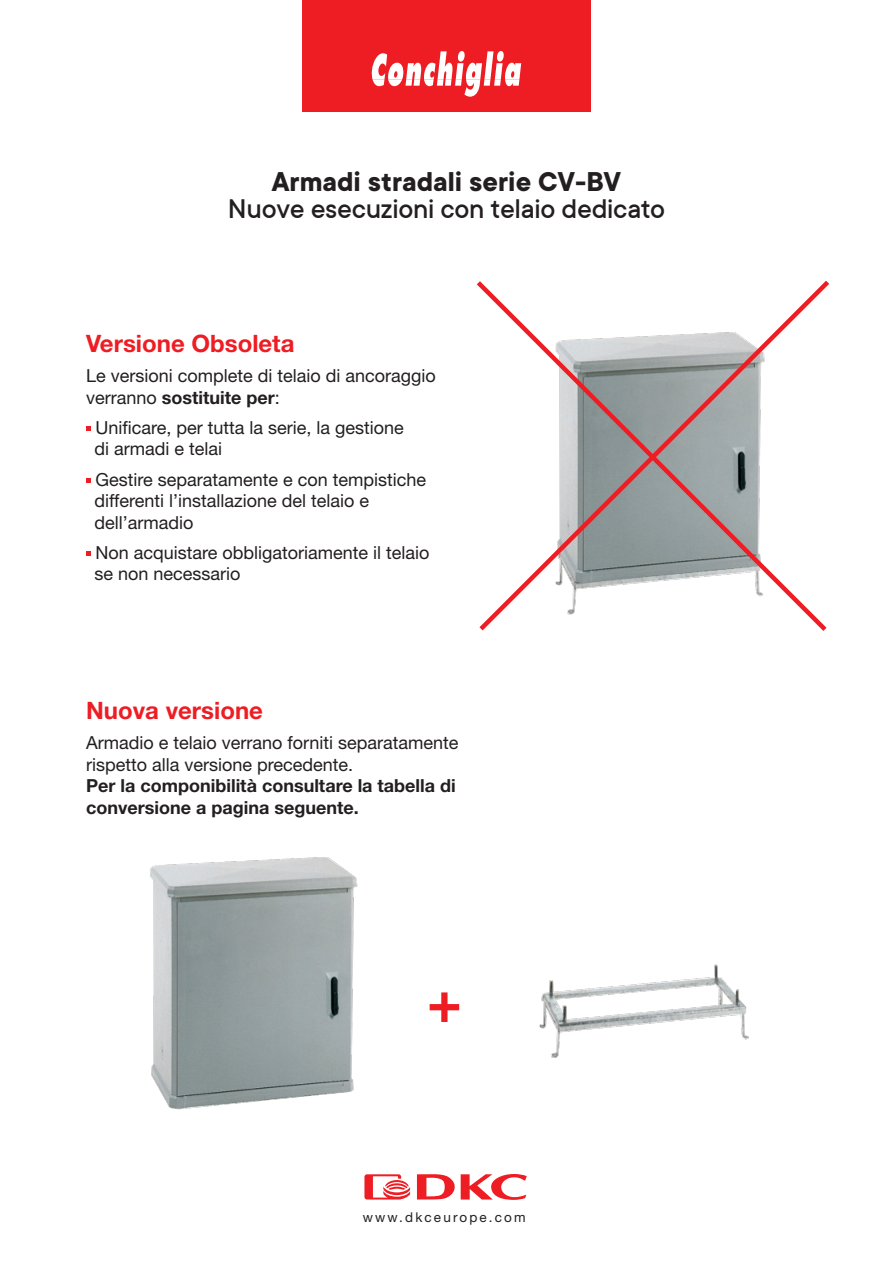
<style>
.page{position:relative;width:893px;height:1263px;background:#fff}
.page>*{position:absolute;margin:0;border:0;box-sizing:border-box;transform-origin:0 0}
.t1{font:700 58.5px "Helvetica Neue LT Std";color:#ee1d23}
.t2{font:500 30px "TT Commons";letter-spacing:-.01em;color:#231f20}
.t3{font:700 30px "TT Commons";color:#231f20}
.t4{font:700 24px "Helvetica Neue LT Std";color:#ee1d23}
.t5{font:18px/21.6px "Helvetica Neue LT Std";color:#231f20}
.t6{font:13.5px "Helvetica Neue LT Std";letter-spacing:.16em;color:#231f20}
.s1{font-weight:700}
</style>
<div class="page">
<img style="left:539px;top:964px;width:210px;height:94px">
<img style="left:150px;top:857px;width:208px;height:253px">
<div style="left:302px;top:0;width:289px;height:111px;background:#ee1d23"></div>
<svg style="left:477px;top:280px;width:352px;height:351px"></svg>
<svg style="left:86px;top:426px;width:4px;height:5px"></svg>
<svg style="left:86px;top:478px;width:4px;height:4px"></svg>
<svg style="left:86px;top:551px;width:4px;height:5px"></svg>
<svg style="left:364px;top:1174px;width:46px;height:25px"></svg>
<svg style="left:417px;top:1174px;width:110px;height:26px"></svg>
<svg style="left:372px;top:51px;width:149px;height:46px"></svg>
<p class="t3" style="left:272px;top:165px;width:351px">Armadi stradali serie CV-BV</p>
<p class="t2" style="left:228px;top:192px;width:439px">Nuove esecuzioni con telaio dedicato</p>
<p class="t4" style="left:86px;top:329px;width:210px">Versione Obsoleta</p>
<p class="t5" style="left:86px;top:365px;width:351px">Le versioni complete di telaio di ancoraggio verranno <span class="s1">sostituite per</span>:</p>
<p class="t5" style="left:95px;top:416px;width:311px">Unificare, per tutta la serie, la gestione di armadi e telai</p>
<p class="t5" style="left:95px;top:468px;width:333px">Gestire separatamente e con tempistiche differenti l’installazione del telaio e dell’armadio</p>
<p class="t5" style="left:95px;top:541px;width:336px">Non acquistare obbligatoriamente il telaio se non necessario</p>
<p class="t4" style="left:86px;top:695px;width:178px">Nuova versione</p>
<p class="t5" style="left:86px;top:731px;width:374px">Armadio e telaio verrano forniti separatamente rispetto alla versione precedente.<br><span class="s1">Per la componibilità consultare la tabella di conversione a pagina seguente.</span></p>
<p class="t1" style="left:427px;top:965px;width:37px">+</p>
<p class="t6" style="left:363px;top:1209px;width:164px">www.dkceurope.com</p>
</div>
